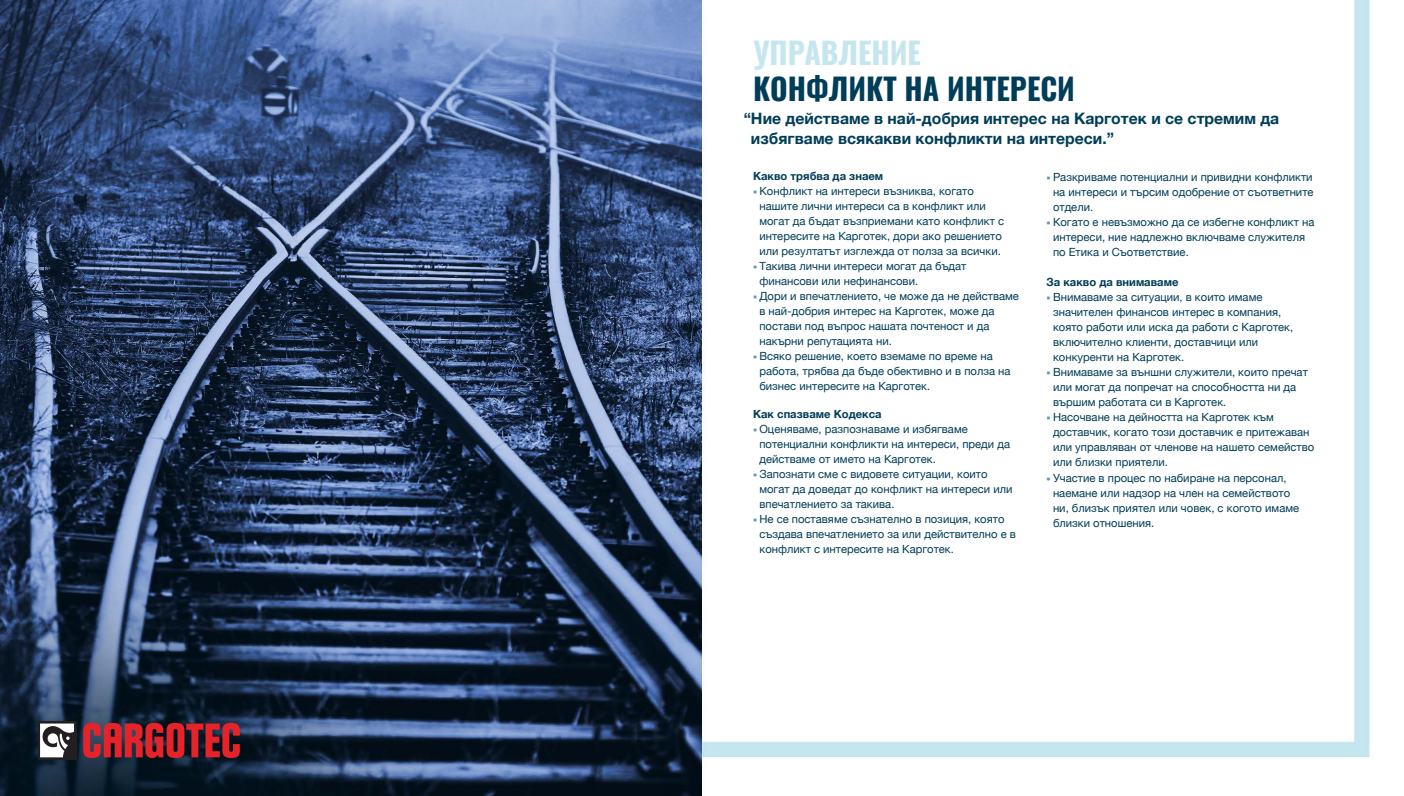
<style>
.page{position:relative;width:1404px;height:796px;background:#fff}
.page>*{position:absolute;margin:0;border:0;box-sizing:border-box;transform-origin:0 0}
.t1{font:30px "Oswald";color:#003d58}
.t2{font:30px "Oswald";color:#c5e6ef}
.t3{font:700 15.75px/19.5px "Helvetica Neue";color:#003d58}
.t4{font:11.25px/15px "Helvetica Neue";color:#003d58}
.t5{font:700 11.25px "Helvetica Neue";color:#003d58}
.s1{font-family:"Halyard Display";font-weight:600;color:#5f96af}
</style>
<div class="page">
<img style="left:0;top:0;width:1370px;height:795px">
<div style="left:38px;top:720px;width:38px;height:39px;background:#231f20"></div>
<svg style="left:40px;top:723px;width:34px;height:34px"></svg>
<svg style="left:83px;top:722px;width:157px;height:35px"></svg>
<h1 class="t2" style="left:753px;top:26px;width:169px">УПРАВЛЕНИЕ</h1>
<h1 class="t1" style="left:753px;top:62px;width:323px">КОНФЛИКТ НА ИНТЕРЕСИ</h1>
<h2 class="t3" style="left:751px;top:109px;width:529px;text-indent:-7px">“Ние действаме в най-добрия интерес на Карготек и се стремим да избягваме всякакви конфликти на интереси.”</h2>
<p class="t5" style="left:753px;top:167px;width:132px">Какво трябва да знаем</p>
<p class="t4" style="left:759px;top:184px;width:246px;text-indent:-6px"><span class="s1">•</span> Конфликт на интереси възниква, когато нашите лични интереси са в конфликт или могат да бъдат възприемани като конфликт с интересите на Карготек, дори ако решението или резултатът изглежда от полза за всички.</p>
<p class="t4" style="left:759px;top:259px;width:208px;text-indent:-6px"><span class="s1">•</span> Такива лични интереси могат да бъдат финансови или нефинансови.</p>
<p class="t4" style="left:759px;top:289px;width:261px;text-indent:-6px"><span class="s1">•</span> Дори и впечатлението, че може да не действаме в най-добрия интерес на Карготек, може да постави под въпрос нашата почтеност и да накърни репутацията ни.</p>
<p class="t4" style="left:759px;top:349px;width:252px;text-indent:-6px"><span class="s1">•</span> Всяко решение, което вземаме по време на работа, трябва да бъде обективно и в полза на бизнес интересите на Карготек.</p>
<p class="t5" style="left:753px;top:405px;width:130px">Как спазваме Кодекса</p>
<p class="t4" style="left:759px;top:422px;width:252px;text-indent:-6px"><span class="s1">•</span> Оценяваме, разпознаваме и избягваме потенциални конфликти на интереси, преди да действаме от името на Карготек.</p>
<p class="t4" style="left:759px;top:467px;width:254px;text-indent:-6px"><span class="s1">•</span> Запознати сме с видовете ситуации, които могат да доведат до конфликт на интереси или впечатлението за такива.</p>
<p class="t4" style="left:759px;top:512px;width:258px;text-indent:-6px"><span class="s1">•</span> Не се поставяме съзнателно в позиция, която създава впечатлението за или действително е в конфликт с интересите на Карготек.</p>
<p class="t4" style="left:1052px;top:170px;width:262px;text-align:justify;text-indent:-6px"><span class="s1">•</span> Разкриваме потенциални и привидни конфликти на интереси и търсим одобрение от съответните отдели.</p>
<p class="t4" style="left:1052px;top:215px;width:263px;text-indent:-6px"><span class="s1">•</span> Когато е невъзможно да се избегне конфликт на интереси, ние надлежно включваме служителя по Етика и Съответствие.</p>
<p class="t5" style="left:1046px;top:273px;width:133px">За какво да внимаваме</p>
<p class="t4" style="left:1052px;top:290px;width:242px;text-indent:-6px"><span class="s1">•</span> Внимаваме за ситуации, в които имаме значителен финансов интерес в компания, която работи или иска да работи с Карготек, включително клиенти, доставчици или конкуренти на Карготек.</p>
<p class="t4" style="left:1052px;top:365px;width:256px;text-indent:-6px"><span class="s1">•</span> Внимаваме за външни служители, които пречат или могат да попречат на способността ни да вършим работата си в Карготек.</p>
<p class="t4" style="left:1052px;top:410px;width:263px;text-indent:-6px"><span class="s1">•</span> Насочване на дейността на Карготек към доставчик, когато този доставчик е притежаван или управляван от членове на нашето семейство или близки приятели.</p>
<p class="t4" style="left:1052px;top:470px;width:248px;text-indent:-6px"><span class="s1">•</span> Участие в процес по набиране на персонал, наемане или надзор на член на семейството ни, близък приятел или човек, с когото имаме близки отношения.</p>
</div>
